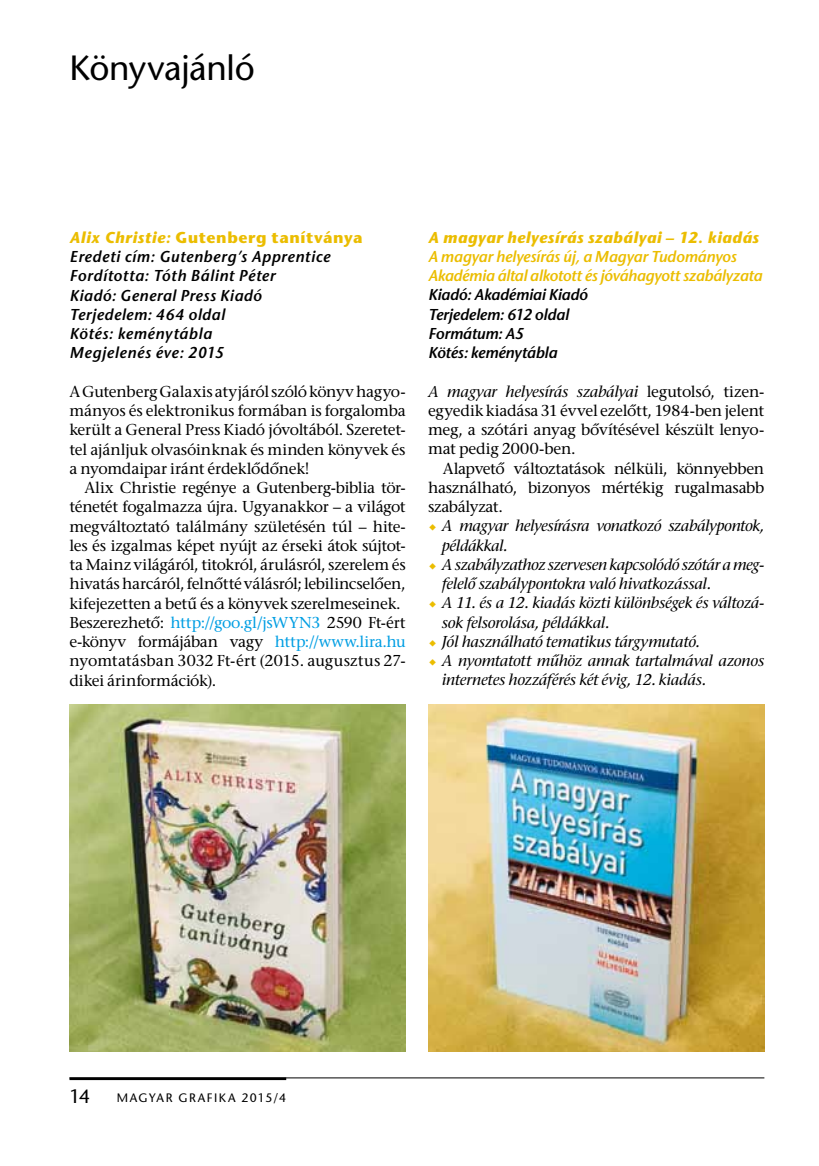
<style>
.page{position:relative;width:819px;height:1166px;background:#fff}
.page>*{position:absolute;margin:0;border:0;box-sizing:border-box;transform-origin:0 0}
.t1{font:35px "ITC Stone Sans";letter-spacing:-.01em;color:#000}
.t2{font:19.25px "ITC Stone Sans";color:#000}
.t3{font:15.75px/19.2px "ITC Stone Serif";letter-spacing:-.015em;color:#000;text-align:justify}
.t4{font:italic 15.75px/19.2px "ITC Stone Serif";letter-spacing:-.02em;color:#000}
.t5{font:italic 600 15.75px/19.2px "ITC Stone Sans";letter-spacing:.025em;color:#000}
.t6{font:italic 600 15.75px/19.2px "ITC Stone Sans";letter-spacing:-.02em;color:#ebbd00}
.t7{font:italic 600 15.75px/19.2px "ITC Stone Sans";letter-spacing:-.015em;color:#000}
.t8{font:italic 700 15.75px "ITC Stone Sans";letter-spacing:.03em;color:#ebbd00}
.t9{font:12.25px "ITC Stone Sans";letter-spacing:.125em;color:#000}
.s1{font-weight:700;color:#ebbd00}
.s2{font-weight:700;font-style:normal;color:#ebbd00}
.s3{color:#009ee3}
.s4{font-style:italic}
</style>
<div class="page">
<hr style="left:69px;top:1077px;width:695px;height:1px;background:#000">
<hr style="left:69px;top:1077px;width:217px;height:3px;background:#000">
<img style="left:69px;top:705px;width:337px;height:347px">
<img style="left:428px;top:705px;width:336px;height:347px">
<h1 class="t1" style="left:69px;top:49px;width:187px">KÖNYVAJÁNLÓ</h1>
<p class="t5" style="left:69px;top:230px;width:294px"><span class="s1">Alix Christie:</span> <span class="s2">Gutenberg tanítványa<br></span>Eredeti cím: Gutenberg’s Apprentice<br>Fordította: Tóth Bálint Péter<br>Kiadó: General Press Kiadó<br>Terjedelem: 464 oldal<br>Kötés: keménytábla<br>Megjelenés éve: 2015</p>
<p class="t3" style="left:69px;top:384px;width:338px">A Gutenberg Galaxis atyjáról szóló könyv hagyo&shy;mányos és elektronikus formában is forgalomba került a General Press Kiadó jóvoltából. Szeretet&shy;tel ajánljuk olvasóinknak és minden könyvek és a nyomdaipar iránt érdeklődőnek!</p>
<p class="t3" style="left:69px;top:480px;width:338px;text-align:left;text-indent:15px">Alix Christie regénye a Gutenberg-biblia tör&shy;ténetét fogalmazza újra. Ugyanakkor – a világot megváltoztató találmány születésén túl – hite&shy;les és izgalmas képet nyújt az érseki átok sújtot&shy;ta Mainz világáról, titokról, árulásról, szerelem és hivatás harcáról, felnőtté válásról; lebilincselően, kifejezetten a betű és a könyvek szerelmeseinek.<br>Beszerezhető: <span class="s3">http://goo.gl/jsWYN3</span> 2590 Ft-ért e-könyv formájában vagy <span class="s3">http://www.lira.hu </span>nyomtatásban 3032 Ft-ért (2015. augusztus 27- dikei árinformációk).</p>
<p class="t8" style="left:428px;top:229px;width:332px">A magyar helyesírás szabályai – 12. kiadás</p>
<p class="t6" style="left:428px;top:249px;width:335px">A magyar helyesírás új, a Magyar Tudományos<br>Akadémia által alkotott és jóváhagyott szabályzata</p>
<p class="t7" style="left:428px;top:287px;width:161px">Kiadó: Akadémiai Kiadó<br>Terjedelem: 612 oldal<br>Formátum: A5<br>Kötés: keménytábla</p>
<p class="t3" style="left:428px;top:384px;width:338px"><span class="s4">A magyar helyesírás szabályai</span> legutolsó, tizen&shy;egyedik kiadása 31 évvel ezelőtt, 1984-ben jelent meg, a szótári anyag bővítésével készült lenyo&shy;mat pedig 2000-ben.</p>
<p class="t3" style="left:428px;top:461px;width:338px;text-indent:15px">Alapvető változtatások nélküli, könnyebben használható, bizonyos mértékig rugalmasabb szabályzat.</p>
<p class="t4" style="left:442px;top:518px;width:324px">A magyar helyesírásra vonatkozó szabálypontok, példákkal.<br>A szabályzathoz szervesen kapcsolódó szótár a meg&shy;felelő szabálypontokra való hivatkozással.<br>A 11. és a 12. kiadás közti különbségek és változá&shy;sok felsorolása, példákkal.<br>Jól használható tematikus tárgymutató.<br>A nyomtatott műhöz annak tartalmával azonos internetes hozzáférés két évig, 12. kiadás.</p>
<p class="t2" style="left:69px;top:1085px;width:22px">14</p>
<p class="t9" style="left:117px;top:1091px;width:171px">MAGYAR GRAFIKA 2015/4</p>
</div>
